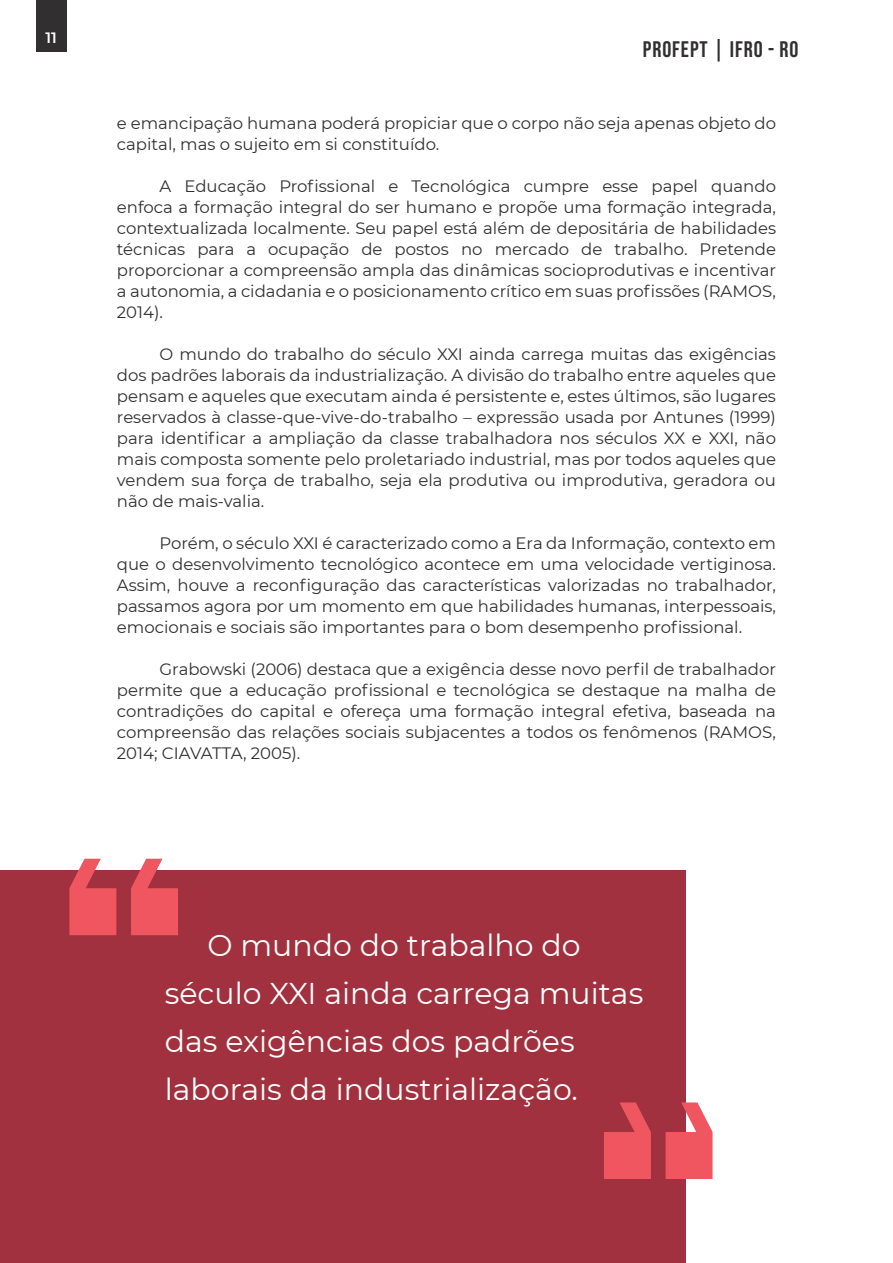
<style>
.page{position:relative;width:893px;height:1263px;background:#fff}
.page>*{position:absolute;margin:0;border:0;box-sizing:border-box;transform-origin:0 0}
.Left_Justify_Drop_Ca{font:30px/48px "Montserrat";color:#fff}
.t1{font:22.5px "Bebas Neue";letter-spacing:.04em;color:#312f30}
.Left_Justify_Drop_Ca-2{font:16.5px/21px "Montserrat";color:#312f30;text-align:justify}
.t2{font:600 15px "Montserrat";color:#fff}
</style>
<div class="page">
<div style="left:0;top:871px;width:686px;height:392px;background:#a1313e"></div>
<svg style="left:69px;top:859px;width:47px;height:76px"></svg>
<svg style="left:131px;top:859px;width:47px;height:76px"></svg>
<svg style="left:666px;top:1102px;width:46px;height:77px"></svg>
<svg style="left:604px;top:1102px;width:47px;height:77px"></svg>
<div style="left:36px;top:0;width:30px;height:52px;background:#312f30"></div>
<p class="t2" style="left:45px;top:27px;width:13px">11</p>
<h2 class="t1" style="left:643px;top:36px;width:157px">PROFEPT | IFRO - RO</h2>
<p class="Left_Justify_Drop_Ca-2" style="left:117px;top:112px;width:661px">e emancipação humana poderá propiciar que o corpo não seja apenas objeto do capital, mas o sujeito em si constituído.</p>
<p class="Left_Justify_Drop_Ca-2" style="left:117px;top:175px;width:661px;text-indent:43px">A Educação Profissional e Tecnológica cumpre esse papel quando enfoca a formação integral do ser humano e propõe uma formação integrada, contextualizada localmente. Seu papel está além de depositária de habilidades técnicas para a ocupação de postos no mercado de trabalho. Pretende proporcionar a compreensão ampla das dinâmicas socioprodutivas e incentivar a autonomia, a cidadania e o posicionamento crítico em suas profissões (RAMOS, 2014).</p>
<p class="Left_Justify_Drop_Ca-2" style="left:117px;top:343px;width:661px;text-indent:43px">O mundo do trabalho do século XXI ainda carrega muitas das exigências dos padrões laborais da industrialização. A divisão do trabalho entre aqueles que pensam e aqueles que executam ainda é persistente e, estes últimos, são lugares reservados à classe-que-vive-do-trabalho – expressão usada por Antunes (1999) para identificar a ampliação da classe trabalhadora nos séculos XX e XXI, não mais composta somente pelo proletariado industrial, mas por todos aqueles que vendem sua força de trabalho, seja ela produtiva ou improdutiva, geradora ou não de mais-valia.</p>
<p class="Left_Justify_Drop_Ca-2" style="left:117px;top:532px;width:661px;text-indent:43px">Porém, o século XXI é caracterizado como a Era da Informação, contexto em que o desenvolvimento tecnológico acontece em uma velocidade vertiginosa.<br>Assim, houve a reconfiguração das características valorizadas no trabalhador, passamos agora por um momento em que habilidades humanas, interpessoais, emocionais e sociais são importantes para o bom desempenho profissional.</p>
<p class="Left_Justify_Drop_Ca-2" style="left:117px;top:658px;width:661px;text-indent:43px">Grabowski (2006) destaca que a exigência desse novo perfil de trabalhador permite que a educação profissional e tecnológica se destaque na malha de contradições do capital e ofereça uma formação integral efetiva, baseada na compreensão das relações sociais subjacentes a todos os fenômenos (RAMOS, 2014; CIAVATTA, 2005).</p>
<p class="Left_Justify_Drop_Ca" style="left:165px;top:920px;width:480px;text-indent:43px">O mundo do trabalho do século XXI ainda carrega muitas das exigências dos padrões laborais da industrialização.</p>
</div>
